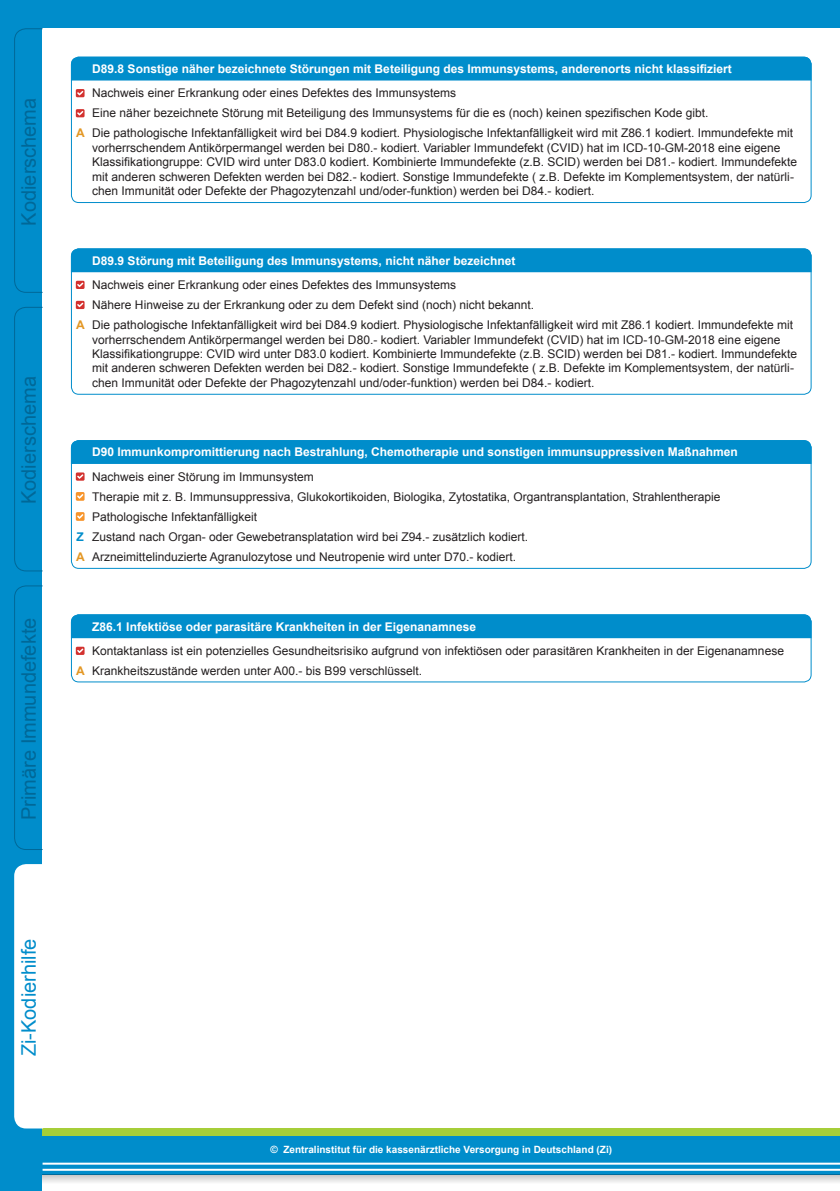
<style>
.page{position:relative;width:840px;height:1191px;background:#fff}
.page>*{position:absolute;margin:0;border:0;box-sizing:border-box;transform-origin:0 0}
.t1{font:20px "Arial";color:#006898}
.t2{font:20px "Arial";color:#008dcb}
.t3{font:12px/20px "Arial";color:#231f20}
.t4{font:700 12px "Arial";color:#fff}
.t5{font:700 12px "Arial";color:#e39724}
.t6{font:700 12px "Arial";color:#008dcb}
.t7{font:700 10px "Arial";color:#fff}
</style>
<div class="page">
<div style="left:0;top:0;width:839px;height:1191px;background:#008dcb"></div>
<div style="left:43px;top:28px;width:796px;height:1163px;background:#fff"></div>
<div style="left:43px;top:1128px;width:796px;height:8px;background:#a6ce39"></div>
<div style="left:43px;top:1136px;width:796px;height:38px;background:#008dcb"></div>
<svg style="left:43px;top:1174px;width:796px;height:8px;background:#c1ced4"></svg>
<hr style="left:43px;top:1162px;width:796px;height:2px;background:#fff">
<hr style="left:43px;top:1168px;width:796px;height:2px;background:#fff">
<svg style="left:14px;top:28px;width:29px;height:265px"></svg>
<svg style="left:14px;top:306px;width:29px;height:266px"></svg>
<svg style="left:14px;top:585px;width:29px;height:265px"></svg>
<div style="left:14px;top:864px;width:29px;height:264px;background:#fff"></div>
<div style="left:76px;top:89px;width:8px;height:8px;background:#d3322f"></div>
<svg style="left:77px;top:91px;width:6px;height:4px"></svg>
<div style="left:76px;top:109px;width:8px;height:8px;background:#d3322f"></div>
<svg style="left:77px;top:111px;width:6px;height:5px"></svg>
<div style="left:71px;top:57px;width:740px;height:24px;background:#008dcb"></div>
<div style="left:76px;top:472px;width:8px;height:9px;background:#d3322f"></div>
<svg style="left:77px;top:474px;width:6px;height:5px"></svg>
<div style="left:76px;top:492px;width:8px;height:9px;background:#f7952c"></div>
<svg style="left:77px;top:494px;width:6px;height:5px"></svg>
<div style="left:76px;top:512px;width:8px;height:9px;background:#f7952c"></div>
<svg style="left:77px;top:514px;width:6px;height:5px"></svg>
<div style="left:71px;top:440px;width:740px;height:24px;background:#008dcb"></div>
<div style="left:76px;top:281px;width:8px;height:8px;background:#d3322f"></div>
<svg style="left:77px;top:282px;width:6px;height:5px"></svg>
<svg style="left:76px;top:301px;width:8px;height:8px"></svg>
<svg style="left:77px;top:303px;width:6px;height:4px"></svg>
<div style="left:71px;top:248px;width:740px;height:24px;background:#008dcb"></div>
<div style="left:71px;top:614px;width:740px;height:68px;border:1px solid #008dcb;border-radius:7px"></div>
<div style="left:76px;top:646px;width:8px;height:9px;background:#d3322f"></div>
<svg style="left:77px;top:648px;width:6px;height:5px"></svg>
<div style="left:71px;top:614px;width:740px;height:24px;background:#008dcb"></div>
<h1 class="t1" style="left:16px;top:226px;width:129px;rotate:-90deg">Kodierschema</h1>
<h1 class="t1" style="left:16px;top:504px;width:129px;rotate:-90deg">Kodierschema</h1>
<h1 class="t1" style="left:16px;top:820px;width:204px;rotate:-90deg">Primäre Immundefekte</h1>
<p class="t4" style="left:92px;top:61px;width:640px">D89.8 Sonstige näher bezeichnete Störungen mit Beteiligung des Immunsystems, anderenorts nicht klassifiziert</p>
<p class="t3" style="left:92px;top:83px;width:702px">Nachweis einer Erkrankung oder eines Defektes des Immunsystems<br>Eine näher bezeichnete Störung mit Beteiligung des Immunsystems für die es (noch) keinen spezifischen Kode gibt.<br>Die pathologische Infektanfälligkeit wird bei D84.9 kodiert. Physiologische Infektanfälligkeit wird mit Z86.1 kodiert. Immundefekte mit</p>
<p class="t3" style="left:92px;top:140px;width:706px;line-height:14.4px">vorherrschendem Antikörpermangel werden bei D80.- kodiert. Variabler Immundefekt (CVID) hat im ICD-10-GM-2018 eine eigene Klassifikationgruppe: CVID wird unter D83.0 kodiert. Kombinierte Immundefekte (z.B. SCID) werden bei D81.- kodiert. Immundefekte mit anderen schweren Defekten werden bei D82.- kodiert. Sonstige Immundefekte ( z.B. Defekte im Komplementsystem, der natürli&shy;chen Immunität oder Defekte der Phagozytenzahl und/oder-funktion) werden bei D84.- kodiert.</p>
<p class="t5" style="left:76px;top:125px;width:10px">A</p>
<p class="t4" style="left:92px;top:252px;width:424px">D89.9 Störung mit Beteiligung des Immunsystems, nicht näher bezeichnet</p>
<p class="t3" style="left:92px;top:275px;width:702px">Nachweis einer Erkrankung oder eines Defektes des Immunsystems<br>Nähere Hinweise zu der Erkrankung oder zu dem Defekt sind (noch) nicht bekannt.<br>Die pathologische Infektanfälligkeit wird bei D84.9 kodiert. Physiologische Infektanfälligkeit wird mit Z86.1 kodiert. Immundefekte mit</p>
<p class="t3" style="left:92px;top:332px;width:706px;line-height:14.4px">vorherrschendem Antikörpermangel werden bei D80.- kodiert. Variabler Immundefekt (CVID) hat im ICD-10-GM-2018 eine eigene Klassifikationgruppe: CVID wird unter D83.0 kodiert. Kombinierte Immundefekte (z.B. SCID) werden bei D81.- kodiert. Immundefekte mit anderen schweren Defekten werden bei D82.- kodiert. Sonstige Immundefekte ( z.B. Defekte im Komplementsystem, der natürli&shy;chen Immunität oder Defekte der Phagozytenzahl und/oder-funktion) werden bei D84.- kodiert.</p>
<p class="t5" style="left:76px;top:317px;width:10px">A</p>
<p class="t4" style="left:92px;top:444px;width:646px">D90 Immunkompromittierung nach Bestrahlung, Chemotherapie und sonstigen immunsuppressiven Maßnahmen</p>
<p class="t3" style="left:92px;top:466px;width:629px">Nachweis einer Störung im Immunsystem<br>Therapie mit z. B. Immunsuppressiva, Glukokortikoiden, Biologika, Zytostatika, Organtransplantation, Strahlentherapie Pathologische Infektanfälligkeit<br>Zustand nach Organ- oder Gewebetransplatation wird bei Z94.- zusätzlich kodiert.<br>Arzneimittelinduzierte Agranulozytose und Neutropenie wird unter D70.- kodiert.</p>
<p class="t6" style="left:76px;top:529px;width:9px">Z</p>
<p class="t5" style="left:76px;top:549px;width:10px">A</p>
<p class="t4" style="left:92px;top:618px;width:385px">Z86.1 Infektiöse oder parasitäre Krankheiten in der Eigenanamnese</p>
<p class="t5" style="left:76px;top:663px;width:10px">A</p>
<p class="t3" style="left:92px;top:641px;width:692px">Kontaktanlass ist ein potenzielles Gesundheitsrisiko aufgrund von infektiösen oder parasitären Krankheiten in der Eigenanamnese<br>Krankheitszustände werden unter A00.- bis B99 verschlüsselt.</p>
<h1 class="t2" style="left:16px;top:1056px;width:119px;rotate:-90deg">Zi-Kodierhilfe</h1>
<p class="t7" style="left:270px;top:1143px;width:343px">© Zentralinstitut für die kassenärztliche Versorgung in Deutschland (Zi)</p>
</div>
